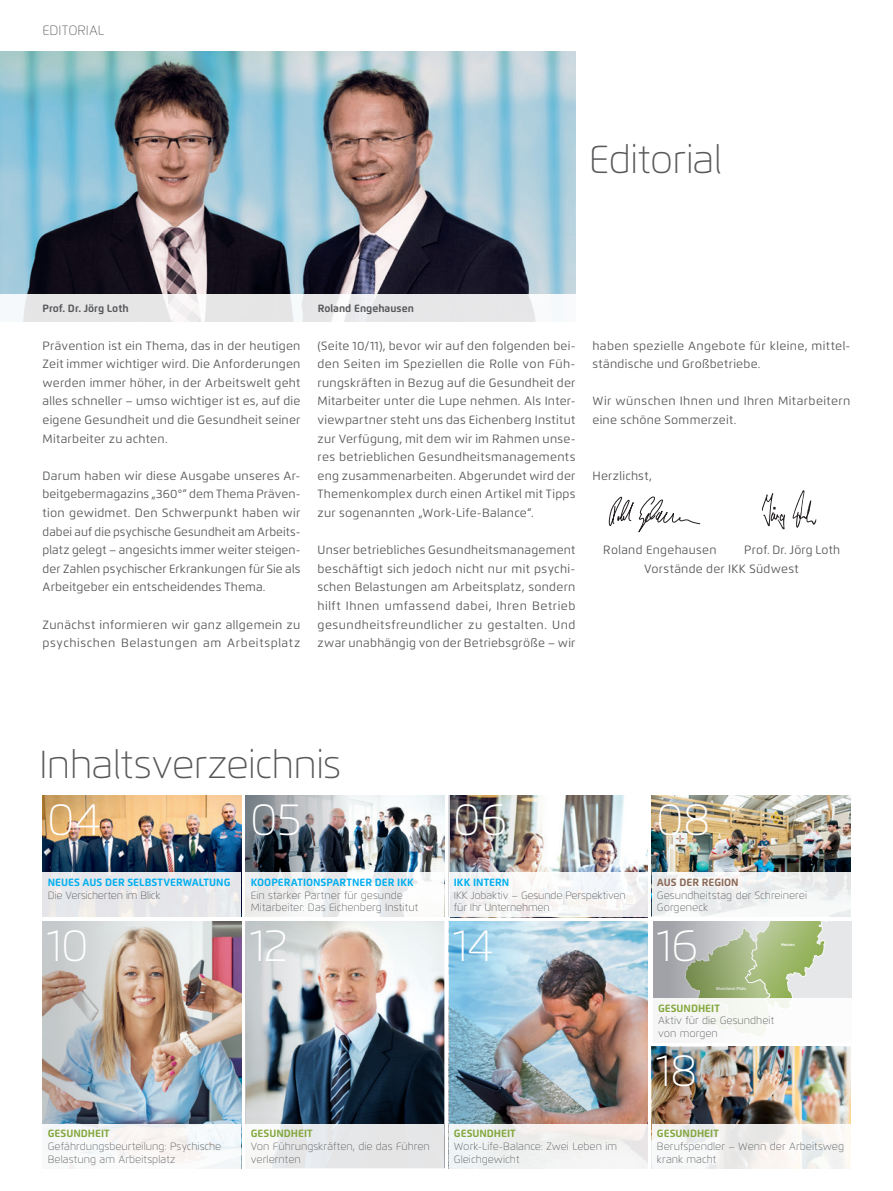
<style>
.page{position:relative;width:893px;height:1191px;background:#fff}
.page>*{position:absolute;margin:0;border:0;box-sizing:border-box;transform-origin:0 0}
.t1{font:100 45px "Flexo";letter-spacing:-.02em;color:#fff}
.t2{font:100 39px "Flexo";letter-spacing:-.02em;color:#57585a}
.t3{font:100 13.5px "Flexo";color:#57585a}
.t4{font:12px/18.6px "Flexo";letter-spacing:.025em;color:#57585a;text-align:justify}
.t5{font:12px/18.6px "Flexo";letter-spacing:.045em;color:#57585a}
.t6{font:100 10.5px/12.8px "Flexo";color:#57585a}
.t7{font:100 10.5px/12.8px "Flexo";letter-spacing:-.02em;color:#57585a}
.t8{font:700 10.5px "Flexo";color:#00aeef}
.t9{font:700 10.5px "Flexo";color:#83a73c}
.t10{font:700 10.5px "Flexo";color:#57585a}
.t11{font:700 10.5px "Flexo";color:#8a6857}
.t12{font:700 4.05px "Flexo";color:#fff}
</style>
<div class="page">
<img style="left:43px;top:796px;width:198px;height:76px">
<div style="left:653px;top:921px;width:198px;height:122px;background:#e6e7e9"></div>
<svg style="left:772px;top:921px;width:55px;height:77px"></svg>
<svg style="left:653px;top:921px;width:119px;height:77px;background:#a8b39b"></svg>
<img style="left:358px;top:921px;width:86px;height:202px">
<img style="left:246px;top:921px;width:112px;height:202px">
<img style="left:155px;top:921px;width:86px;height:202px">
<img style="left:43px;top:921px;width:112px;height:202px">
<img style="left:561px;top:795px;width:86px;height:122px">
<img style="left:449px;top:795px;width:112px;height:122px">
<img style="left:365px;top:795px;width:79px;height:77px">
<img style="left:246px;top:795px;width:119px;height:77px">
<img style="left:0;top:52px;width:575px;height:242px">
<svg style="left:22px;top:294px;width:539px;height:28px;fill:#e7e6e8"></svg>
<svg style="left:793px;top:490px;width:23px;height:37px"></svg>
<svg style="left:762px;top:493px;width:23px;height:36px"></svg>
<svg style="left:609px;top:496px;width:91px;height:36px"></svg>
<img style="left:652px;top:795px;width:198px;height:77px">
<img style="left:771px;top:1046px;width:79px;height:77px">
<div style="left:246px;top:1123px;width:198px;height:45px;background:linear-gradient(to right,#f0f2f2,#e1e1e3)"></div>
<svg style="left:246px;top:872px;width:198px;height:44px"></svg>
<div style="left:449px;top:872px;width:198px;height:44px;background:#f5f5f6"></div>
<div style="left:652px;top:872px;width:198px;height:44px;background:linear-gradient(to right,#f1f2f2,#f0f2f2)"></div>
<div style="left:43px;top:1123px;width:198px;height:45px;background:#f8f8f9"></div>
<div style="left:43px;top:872px;width:198px;height:44px;background:#e5e7ea"></div>
<img style="left:652px;top:1046px;width:119px;height:77px">
<div style="left:652px;top:1123px;width:198px;height:45px;background:linear-gradient(to right,#f1f1f2,#f5f2f0)"></div>
<img style="left:568px;top:921px;width:79px;height:202px">
<div style="left:653px;top:998px;width:198px;height:44px;background:#f7f8f8"></div>
<img style="left:449px;top:921px;width:119px;height:202px">
<div style="left:449px;top:1123px;width:198px;height:45px;background:#f0f2f1"></div>
<p class="t3" style="left:43px;top:22px;width:63px">EDITORIAL</p>
<h2 class="t2" style="left:589px;top:136px;width:134px">Editorial</h2>
<p class="t10" style="left:43px;top:302px;width:88px">Prof. Dr. Jörg Loth</p>
<p class="t10" style="left:318px;top:302px;width:98px">Roland Engehausen</p>
<p class="t4" style="left:43px;top:336px;width:259px">Prävention ist ein Thema, das in der heutigen Zeit immer wichtiger wird. Die Anforderungen werden immer höher, in der Arbeitswelt geht alles schneller – umso wichtiger ist es, auf die eigene Gesundheit und die Gesundheit seiner Mitarbeiter zu achten.</p>
<p class="t4" style="left:43px;top:466px;width:259px">Darum haben wir diese Ausgabe unseres Ar&shy;beitgebermagazins „360°“ dem Thema Präven&shy;tion gewidmet. Den Schwerpunkt haben wir dabei auf die psychische Gesundheit am Arbeits&shy;platz gelegt – angesichts immer weiter steigen&shy;der Zahlen psychischer Erkrankungen für Sie als Arbeitgeber ein entscheidendes Thema.</p>
<p class="t5" style="left:43px;top:615px;width:259px">Zunächst informieren wir ganz allgemein zu psychischen Belastungen am Arbeitsplatz</p>
<p class="t4" style="left:317px;top:336px;width:259px">(Seite 10/11), bevor wir auf den folgenden bei&shy;den Seiten im Speziellen die Rolle von Füh&shy;rungskräften in Bezug auf die Gesundheit der Mitarbeiter unter die Lupe nehmen. Als Inter&shy;viewpartner steht uns das Eichenberg Institut zur Verfügung, mit dem wir im Rahmen unse&shy;res betrieblichen Gesundheitsmanagements eng zusammenarbeiten. Abgerundet wird der Themenkomplex durch einen Artikel mit Tipps zur sogenannten „Work-Life-Balance“.</p>
<p class="t4" style="left:317px;top:541px;width:259px">Unser betriebliches Gesundheitsmanagement beschäftigt sich jedoch nicht nur mit psychi&shy;schen Belastungen am Arbeitsplatz, sondern hilft Ihnen umfassend dabei, Ihren Betrieb gesundheitsfreundlicher zu gestalten. Und zwar unabhängig von der Betriebsgröße – wir</p>
<p class="t4" style="left:592px;top:336px;width:259px">haben spezielle Angebote für kleine, mittel&shy;ständische und Großbetriebe.</p>
<p class="t4" style="left:592px;top:392px;width:259px">Wir wünschen Ihnen und Ihren Mitarbeitern eine schöne Sommerzeit.</p>
<p class="t4" style="left:592px;top:466px;width:61px">Herzlichst,</p>
<p class="t4" style="left:644px;top:541px;width:197px;text-indent:100px">Prof. Dr. Jörg Loth<br>Vorstände der IKK Südwest</p>
<p class="t4" style="left:603px;top:541px;width:115px">Roland Engehausen</p>
<h2 class="t2" style="left:39px;top:740px;width:304px">Inhaltsverzeichnis</h2>
<h1 class="t1" style="left:47px;top:792px;width:56px">04</h1>
<h1 class="t1" style="left:250px;top:792px;width:53px">05</h1>
<h1 class="t1" style="left:453px;top:792px;width:56px">06</h1>
<h1 class="t1" style="left:656px;top:792px;width:56px">08</h1>
<p class="t8" style="left:48px;top:876px;width:184px">NEUES AUS DER SELBSTVERWALTUNG</p>
<p class="t7" style="left:48px;top:888px;width:114px">Die Versicherten im Blick</p>
<p class="t8" style="left:251px;top:876px;width:164px">KOOPERATIONSPARTNER DER IKK</p>
<p class="t6" style="left:251px;top:888px;width:169px">Ein starker Partner für gesunde<br>Mitarbeiter: Das Eichenberg Institut</p>
<p class="t8" style="left:454px;top:876px;width:57px">IKK INTERN</p>
<p class="t7" style="left:454px;top:888px;width:173px">IKK Jobaktiv – Gesunde Perspektiven für Ihr Unternehmen</p>
<p class="t11" style="left:657px;top:876px;width:83px">AUS DER REGION</p>
<p class="t6" style="left:657px;top:888px;width:152px">Gesundheitstag der Schreinerei<br>Gorgeneck</p>
<h1 class="t1" style="left:47px;top:918px;width:44px">10</h1>
<h1 class="t1" style="left:250px;top:918px;width:39px">12</h1>
<h1 class="t1" style="left:453px;top:917px;width:43px">14</h1>
<h1 class="t1" style="left:657px;top:917px;width:43px">16</h1>
<p class="t12" style="left:781px;top:941px;width:15px">Hessen</p>
<p class="t12" style="left:716px;top:986px;width:32px">Rheinland-Pfalz</p>
<p class="t9" style="left:658px;top:1001px;width:63px">GESUNDHEIT</p>
<p class="t6" style="left:658px;top:1014px;width:118px">Aktiv für die Gesundheit von morgen</p>
<h1 class="t1" style="left:656px;top:1043px;width:43px">18</h1>
<p class="t9" style="left:48px;top:1127px;width:63px">GESUNDHEIT</p>
<p class="t6" style="left:48px;top:1140px;width:175px">Gefährdungsbeurteilung: Psychische<br>Belastung am Arbeitsplatz</p>
<p class="t9" style="left:251px;top:1127px;width:63px">GESUNDHEIT</p>
<p class="t6" style="left:251px;top:1140px;width:181px">Von Führungskräften, die das Führen verlernten</p>
<p class="t9" style="left:454px;top:1127px;width:63px">GESUNDHEIT</p>
<p class="t6" style="left:454px;top:1140px;width:165px">Work-Life-Balance: Zwei Leben im<br>Gleichgewicht</p>
<p class="t9" style="left:657px;top:1127px;width:63px">GESUNDHEIT</p>
<p class="t6" style="left:657px;top:1140px;width:189px">Berufspendler – Wenn der Arbeitsweg krank macht</p>
</div>
